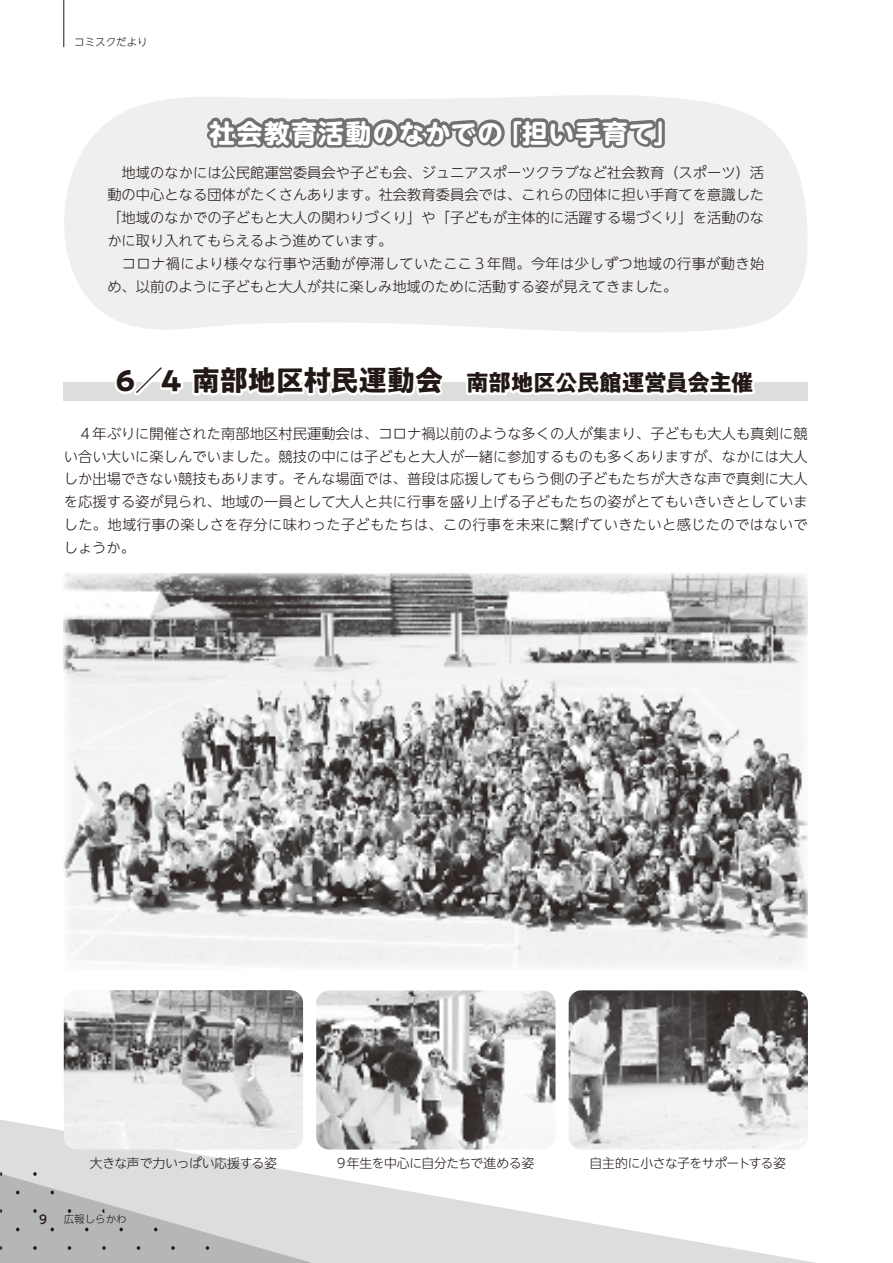
<style>
.page{position:relative;width:893px;height:1263px;background:#fff}
.page>*{position:absolute;margin:0;border:0;box-sizing:border-box;transform-origin:0 0}
.t1{font:700 25.5px "UD Shin M Go Pr 6 N";letter-spacing:.055em;color:#fff}
.t2{font:700 22.8px "PA1 Gothic Std N";letter-spacing:-.03em;color:#221815}
.t3{font:300 14.25px/22.8px "UD Shin Go NT Pr 6 N";color:#221815}
.t4{font:300 12.75px "UD Shin Go NT Pr 6 N";letter-spacing:-.03em;color:#221815}
.t5{font:500 12px "UD Shin Go NT Pr 6 N";color:#221815}
.t6{font:300 10.5px "UD Shin Go NT Pr 6 N";color:#221815}
.s1{font-size:28.5px}
</style>
<div class="page">
<svg style="left:0;top:1119px;width:816px;height:144px"></svg>
<svg style="left:0;top:1155px;width:355px;height:108px;background:#cecfcf"></svg>
<svg style="left:64px;top:97px;width:743px;height:235px;fill:#efefef"></svg>
<svg style="left:202px;top:95px;width:466px;height:86px"></svg>
<div style="left:64px;top:382px;width:744px;height:19px;background:#dcdddd"></div>
<svg style="left:112px;top:280px;width:335px;height:116px"></svg>
<svg style="left:466px;top:382px;width:289px;height:14px;background:#fafafa"></svg>
<img style="left:64px;top:990px;width:239px;height:159px">
<img style="left:316px;top:990px;width:239px;height:159px">
<img style="left:569px;top:990px;width:239px;height:159px">
<img style="left:64px;top:573px;width:744px;height:395px">
<hr style="left:63px;top:0;width:1px;height:47px;background:#221815">
<p class="t6" style="left:64px;top:34px;width:96px">　コミスクだより　</p>
<h1 class="t1" style="left:210px;top:111px;width:471px">社会教育活動のなかでの「担い手育て」</h1>
<p class="t3" style="left:107px;top:160px;width:658px">　地域のなかには公民館運営委員会や子ども会、ジュニアスポーツクラブなど社会教育（スポーツ）活動の中心となる団体がたくさんあります。社会教育委員会では、これらの団体に担い手育てを意識した「地域のなかでの子どもと大人の関わりづくり」や「子どもが主体的に活躍する場づくり」を活動のなかに取り入れてもらえるよう進めています。<br>　コロナ禍により様々な行事や活動が停滞していたここ３年間。今年は少しずつ地域の行事が動き始め、以前のように子どもと大人が共に楽しみ地域のために活動する姿が見えてきました。</p>
<h2 class="t2" style="left:111px;top:368px;width:644px"><span class="s1">６／４ 南部地区村民運動会</span>　南部地区公民館運営員会主催</h2>
<p class="t3" style="left:64px;top:421px;width:745px;text-align:justify">　４年ぶりに開催された南部地区村民運動会は、コロナ禍以前のような多くの人が集まり、子どもも大人も真剣に競い合い大いに楽しんでいました。競技の中には子どもと大人が一緒に参加するものも多くありますが、なかには大人しか出場できない競技もあります。そんな場面では、普段は応援してもらう側の子どもたちが大きな声で真剣に大人を応援する姿が見られ、地域の一員として大人と共に行事を盛り上げる子どもたちの姿がとてもいきいきとしていました。地域行事の楽しさを存分に味わった子どもたちは、この行事を未来に繋げていきたいと感じたのではないでしょうか。</p>
<p class="t4" style="left:90px;top:1153px;width:189px">大きな声で力いっぱい応援する姿</p>
<p class="t4" style="left:335px;top:1152px;width:201px">９年生を中心に自分たちで進める姿</p>
<p class="t4" style="left:590px;top:1153px;width:198px">自主的に小さな子をサポートする姿</p>
<p class="t5" style="left:39px;top:1209px;width:9px">9</p>
<p class="t6" style="left:64px;top:1210px;width:64px">広報しらかわ</p>
</div>
